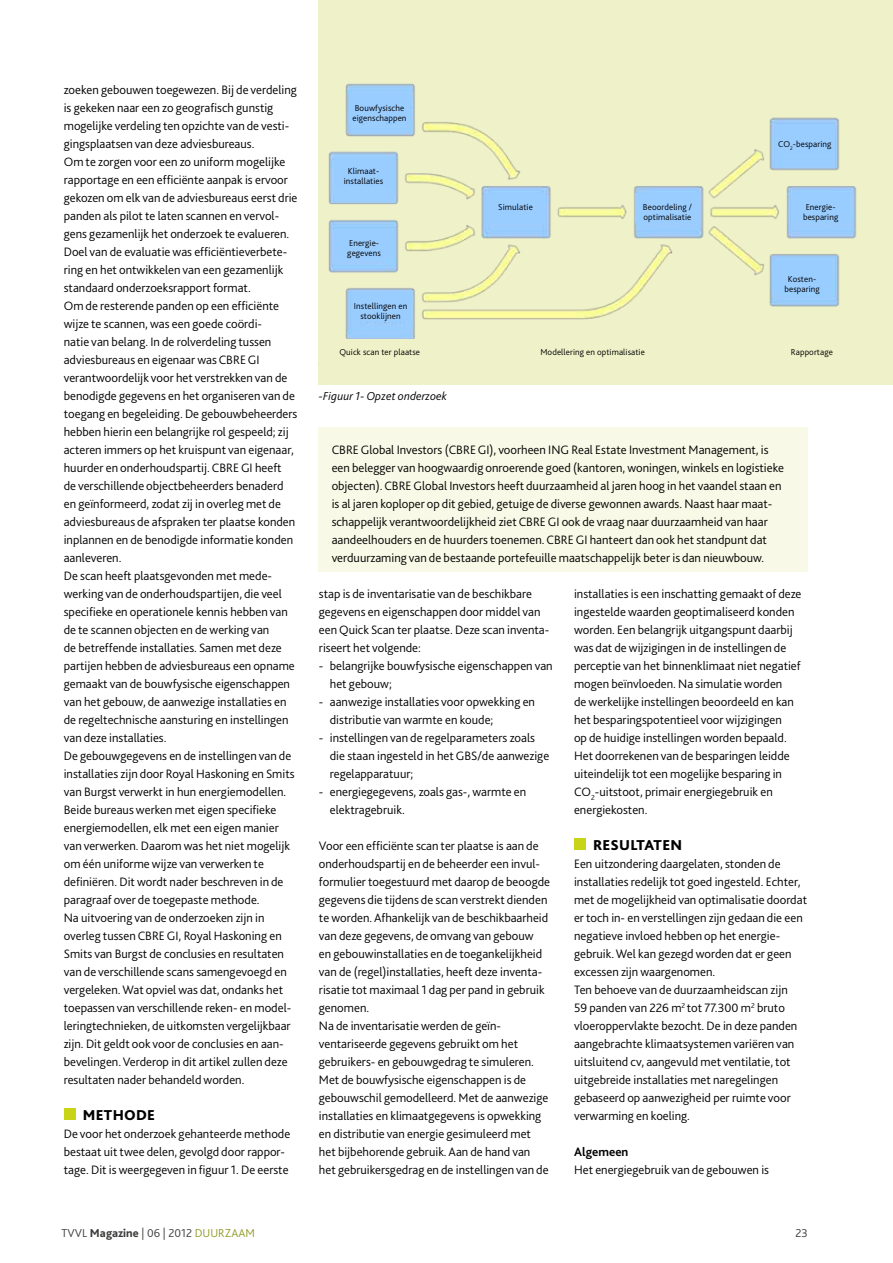
<style>
.page{position:relative;width:893px;height:1263px;background:#fff}
.page>*{position:absolute;margin:0;border:0;box-sizing:border-box;transform-origin:0 0}
.t1{font:800 15px "Bliss 2";letter-spacing:.015em;color:#000}
.t2{font:300 12.75px/18px "Bliss 2";color:#000}
.t3{font:700 12.75px "Bliss 2";color:#000}
.t4{font:300 12px "Bliss 2";color:#3c3c3b}
.t5{font:italic 300 12px "Bliss 2";letter-spacing:.01em;color:#000}
.t6{font:300 9px/10.5px "Bliss 2";letter-spacing:.01em;color:#000}
.s1{font-weight:800}
.s2{color:#919b26}
</style>
<div class="page">
<div style="left:319px;top:427px;width:489px;height:144px;background:#f8f9e6"></div>
<div style="left:64px;top:1109px;width:11px;height:11px;background:#c8d418"></div>
<div style="left:319px;top:0;width:574px;height:382px;background:#eff2c9"></div>
<img style="left:328px;top:83px;width:529px;height:256px">
<div style="left:574px;top:839px;width:11px;height:11px;background:#c8d418"></div>
<div style="left:350px;top:92px;width:59px;height:29px;background:#9cf"></div>
<div style="left:334px;top:157px;width:59px;height:30px;background:#9cf"></div>
<div style="left:334px;top:229px;width:60px;height:30px;background:#9cf"></div>
<div style="left:351px;top:292px;width:59px;height:30px;background:#9cf"></div>
<div style="left:486px;top:193px;width:59px;height:30px;background:#9cf"></div>
<div style="left:635px;top:193px;width:64px;height:30px;background:#9cf"></div>
<div style="left:775px;top:125px;width:59px;height:29px;background:#9cf"></div>
<div style="left:791px;top:193px;width:59px;height:30px;background:#9cf"></div>
<div style="left:772px;top:260px;width:60px;height:32px;background:#9cf"></div>
<div style="left:319px;top:364px;width:574px;height:21px;background:#eff2c9"></div>
<p class="t2" style="left:64px;top:81px;width:235px">zoeken gebouwen toegewezen. Bij de verdeling is gekeken naar een zo geografisch gunstig mogelijke verdeling ten opzichte van de vesti&shy;gingsplaatsen van deze adviesbureaus.<br>Om te zorgen voor een zo uniform mogelijke rapportage en een efficiënte aanpak is ervoor gekozen om elk van de adviesbureaus eerst drie panden als pilot te laten scannen en vervol&shy;gens gezamenlijk het onderzoek te evalueren.<br>Doel van de evaluatie was efficiëntieverbete&shy;ring en het ontwikkelen van een gezamenlijk standaard onderzoeksrapport format.<br>Om de resterende panden op een efficiënte wijze te scannen, was een goede coördi-<br>natie van belang. In de rolverdeling tussen adviesbureaus en eigenaar was CBRE GI verantwoordelijk voor het verstrekken van de benodigde gegevens en het organiseren van de toegang en begeleiding. De gebouwbeheerders hebben hierin een belangrijke rol gespeeld; zij acteren immers op het kruispunt van eigenaar, huurder en onderhoudspartij. CBRE GI heeft<br>de verschillende objectbeheerders benaderd en geïnformeerd, zodat zij in overleg met de adviesbureaus de afspraken ter plaatse konden inplannen en de benodigde informatie konden aanleveren.<br>De scan heeft plaatsgevonden met mede&shy;werking van de onderhoudspartijen, die veel specifieke en operationele kennis hebben van de te scannen objecten en de werking van<br>de betreffende installaties. Samen met deze partijen hebben de adviesbureaus een opname gemaakt van de bouwfysische eigenschappen van het gebouw, de aanwezige installaties en de regeltechnische aansturing en instellingen van deze installaties.<br>De gebouwgegevens en de instellingen van de installaties zijn door Royal Haskoning en Smits van Burgst verwerkt in hun energiemodellen.<br>Beide bureaus werken met eigen specifieke energiemodellen, elk met een eigen manier van verwerken. Daarom was het niet mogelijk om één uniforme wijze van verwerken te definiëren. Dit wordt nader beschreven in de paragraaf over de toegepaste methode.<br>Na uitvoering van de onderzoeken zijn in overleg tussen CBRE GI, Royal Haskoning en Smits van Burgst de conclusies en resultaten van de verschillende scans samengevoegd en vergeleken. Wat opviel was dat, ondanks het toepassen van verschillende reken- en model&shy;leringtechnieken, de uitkomsten vergelijkbaar zijn. Dit geldt ook voor de conclusies en aan&shy;bevelingen. Verderop in dit artikel zullen deze resultaten nader behandeld worden.</p>
<p class="t1" style="left:83px;top:1110px;width:74px">METHODE</p>
<p class="t2" style="left:64px;top:1125px;width:228px">De voor het onderzoek gehanteerde methode bestaat uit twee delen, gevolgd door rappor&shy;tage. Dit is weergegeven in figuur 1. De eerste</p>
<p class="t6" style="left:353px;top:103px;width:55px">Bouwfysische eigenschappen</p>
<p class="t6" style="left:344px;top:166px;width:41px;text-align:center">Klimaat&shy;installaties</p>
<p class="t6" style="left:347px;top:238px;width:35px">Energie&shy;gegevens</p>
<p class="t6" style="left:354px;top:301px;width:55px;text-align:center">Instellingen en stooklijnen</p>
<p class="t6" style="left:498px;top:202px;width:36px">Simulatie</p>
<p class="t6" style="left:643px;top:202px;width:51px">Beoordeling / optimalisatie</p>
<p class="t6" style="left:778px;top:139px;width:55px">CO<sub>2</sub>-besparing</p>
<p class="t6" style="left:803px;top:202px;width:37px">Energie&shy;besparing</p>
<p class="t6" style="left:784px;top:274px;width:37px;text-align:center">Kosten&shy;besparing</p>
<p class="t6" style="left:339px;top:347px;width:82px">Quick scan ter plaatse</p>
<p class="t6" style="left:540px;top:347px;width:106px">Modellering en optimalisatie</p>
<p class="t6" style="left:791px;top:347px;width:44px">Rapportage</p>
<p class="t5" style="left:319px;top:391px;width:130px">-Figuur 1- Opzet onderzoek</p>
<p class="t2" style="left:332px;top:441px;width:454px">CBRE Global Investors (CBRE GI), voorheen ING Real Estate Investment Management, is een belegger van hoogwaardig onroerende goed (kantoren, woningen, winkels en logistieke objecten). CBRE Global Investors heeft duurzaamheid al jaren hoog in het vaandel staan en is al jaren koploper op dit gebied, getuige de diverse gewonnen awards. Naast haar maat&shy;schappelijk verantwoordelijkheid ziet CBRE GI ook de vraag naar duurzaamheid van haar aandeelhouders en de huurders toenemen. CBRE GI hanteert dan ook het standpunt dat verduurzaming van de bestaande portefeuille maatschappelijk beter is dan nieuwbouw.</p>
<p class="t2" style="left:319px;top:585px;width:232px">stap is de inventarisatie van de beschikbare gegevens en eigenschappen door middel van een Quick Scan ter plaatse. Deze scan inventa&shy;riseert het volgende:</p>
<p class="t2" style="left:330px;top:658px;width:224px;text-indent:-11px">- belangrijke bouwfysische eigenschappen van het gebouw;</p>
<p class="t2" style="left:330px;top:694px;width:207px;text-indent:-11px">- aanwezige installaties voor opwekking en distributie van warmte en koude;</p>
<p class="t2" style="left:330px;top:730px;width:221px;text-indent:-11px">- instellingen van de regelparameters zoals die staan ingesteld in het GBS/de aanwezige regelapparatuur;</p>
<p class="t2" style="left:330px;top:784px;width:198px;text-indent:-11px">- energiegegevens, zoals gas-, warmte en elektragebruik.</p>
<p class="t2" style="left:319px;top:838px;width:233px">Voor een efficiënte scan ter plaatse is aan de onderhoudspartij en de beheerder een invul&shy;formulier toegestuurd met daarop de beoogde gegevens die tijdens de scan verstrekt dienden te worden. Afhankelijk van de beschikbaarheid van deze gegevens, de omvang van gebouw<br>en gebouwinstallaties en de toegankelijkheid van de (regel)installaties, heeft deze inventa&shy;risatie tot maximaal 1 dag per pand in gebruik genomen.<br>Na de inventarisatie werden de geïn&shy;ventariseerde gegevens gebruikt om het gebruikers- en gebouwgedrag te simuleren.<br>Met de bouwfysische eigenschappen is de gebouwschil gemodelleerd. Met de aanwezige installaties en klimaatgegevens is opwekking en distributie van energie gesimuleerd met het bijbehorende gebruik. Aan de hand van het gebruikersgedrag en de instellingen van de</p>
<p class="t2" style="left:574px;top:586px;width:229px">installaties is een inschatting gemaakt of deze ingestelde waarden geoptimaliseerd konden worden. Een belangrijk uitgangspunt daarbij was dat de wijzigingen in de instellingen de perceptie van het binnenklimaat niet negatief mogen beïnvloeden. Na simulatie worden<br>de werkelijke instellingen beoordeeld en kan het besparingspotentieel voor wijzigingen<br>op de huidige instellingen worden bepaald.<br>Het doorrekenen van de besparingen leidde uiteindelijk tot een mogelijke besparing in CO<sub>2</sub>-uitstoot, primair energiegebruik en energiekosten.</p>
<p class="t1" style="left:593px;top:840px;width:91px">RESULTATEN</p>
<p class="t2" style="left:574px;top:855px;width:235px">Een uitzondering daargelaten, stonden de installaties redelijk tot goed ingesteld. Echter, met de mogelijkheid van optimalisatie doordat er toch in- en verstellingen zijn gedaan die een negatieve invloed hebben op het energie&shy;gebruik. Wel kan gezegd worden dat er geen excessen zijn waargenomen.<br>Ten behoeve van de duurzaamheidscan zijn<br>59 panden van 226 m<sup>2</sup> tot 77.300 m<sup>2</sup> bruto vloeroppervlakte bezocht. De in deze panden aangebrachte klimaatsystemen variëren van uitsluitend cv, aangevuld met ventilatie, tot uitgebreide installaties met naregelingen gebaseerd op aanwezigheid per ruimte voor verwarming en koeling.</p>
<p class="t3" style="left:574px;top:1147px;width:56px">Algemeen</p>
<p class="t2" style="left:574px;top:1162px;width:196px">Het energiegebruik van de gebouwen is</p>
<p class="t4" style="left:62px;top:1228px;width:195px">TVVL <span class="s1">Magazine</span> | 06 | 2012 <span class="s2">DUURZAAM</span></p>
<p class="t4" style="left:796px;top:1228px;width:14px">23</p>
</div>
